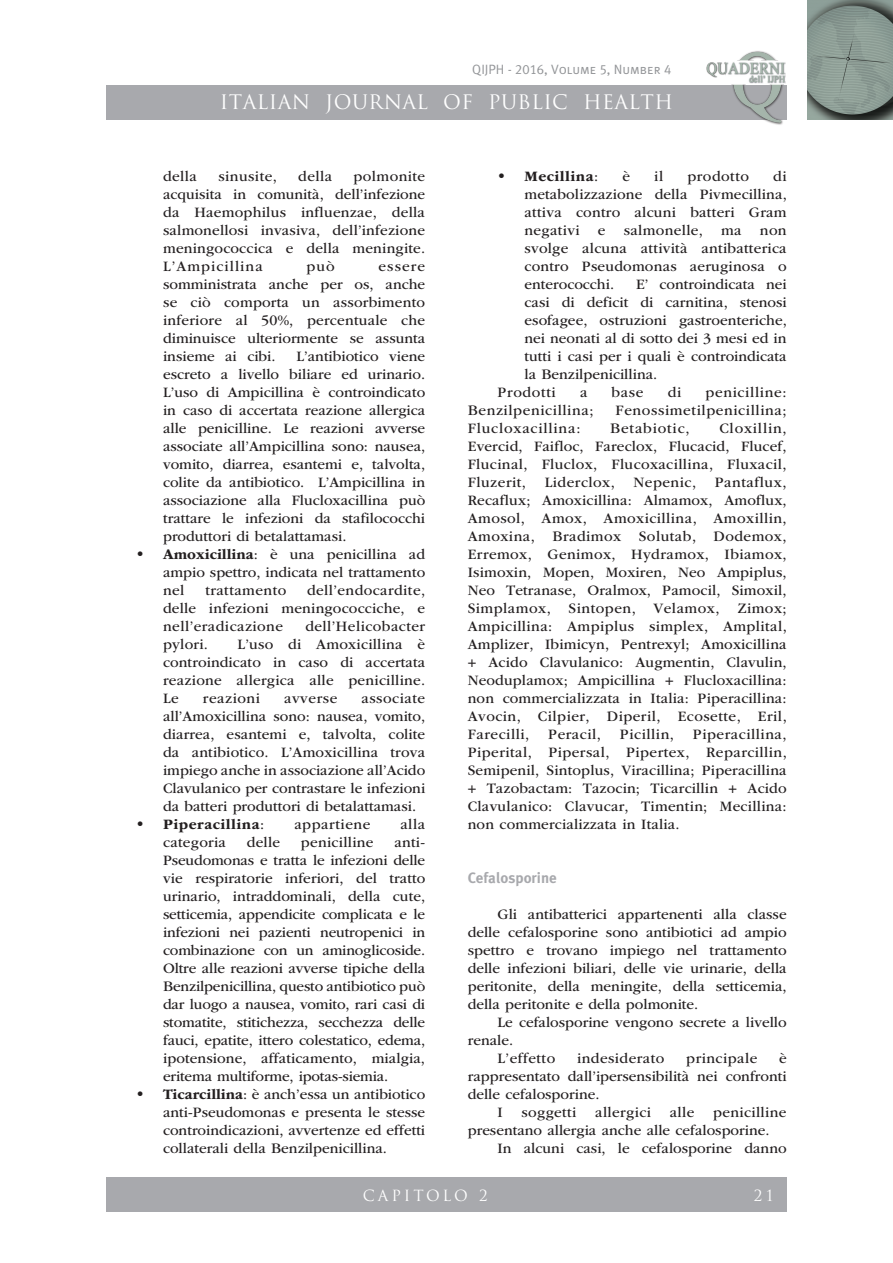
<style>
.page{position:relative;width:893px;height:1263px;background:#fff}
.page>*{position:absolute;margin:0;border:0;box-sizing:border-box;transform-origin:0 0}
.t1{font:19.5px "Trajan Pro";letter-spacing:.02em;color:#fff}
.t2{font:15px/18px "ITC Garamond Std";letter-spacing:.005em;color:#231f20;text-align:justify}
.t3{font:15px "ITC Garamond Std";letter-spacing:.03em;color:#231f20}
.t4{font:15px "ITC Garamond Std";letter-spacing:.035em;color:#231f20}
.t5{font:15px "ITC Garamond Std";letter-spacing:.04em;color:#231f20}
.t6{font:15px "ITC Garamond Std";letter-spacing:.055em;color:#231f20}
.t7{font:700 15px "ITC Garamond Std";letter-spacing:.035em;color:#231f20}
.t8{font:15px "ITC Garamond Std";letter-spacing:.045em;color:#231f20}
.t9{font:700 15px "Meta Plus";color:#a8a9ad}
.t10{font:15px "Trajan Pro";letter-spacing:.19em;color:#fff}
.t11{font:13.5px "Meta Plus Normal Caps";color:#939598}
.s1{font-weight:400}
.s2{font-weight:700}
</style>
<div class="page">
<img style="left:808px;top:0;width:85px;height:119px">
<div style="left:106px;top:85px;width:681px;height:34px;background:#a8a9ad"></div>
<img style="left:701px;top:51px;width:86px;height:74px">
<div style="left:742px;top:1178px;width:45px;height:34px;background:#a8a9ad"></div>
<div style="left:106px;top:1178px;width:638px;height:34px;background:#a8a9ad"></div>
<p class="t11" style="left:472px;top:62px;width:201px">QIJPH - 2016, Volume 5, Number 4</p>
<h1 class="t1" style="left:220px;top:90px;width:455px">ITALIAN JOURNAL OF PUBLIC HEALTH</h1>
<p class="t2" style="left:163px;top:167px;width:264px;text-indent:190px">polmonite acquisita in comunità, dell’infezione da Haemophilus influenzae, della salmonellosi invasiva, dell’infezione meningococcica e della meningite.<br>L’Ampicillina</p>
<p class="t2" style="left:163px;top:167px;width:35px">della</p>
<p class="t3" style="left:218px;top:168px;width:60px">sinusite,</p>
<p class="t2" style="left:298px;top:167px;width:35px">della</p>
<p class="t7" style="left:497px;top:167px;width:102px">• Mecillina<span class="s1">:</span></p>
<p class="t2" style="left:622px;top:167px;width:9px">è</p>
<p class="t2" style="left:654px;top:167px;width:10px">il</p>
<p class="t4" style="left:687px;top:168px;width:63px">prodotto</p>
<p class="t2" style="left:524px;top:167px;width:264px;text-indent:249px">di metabolizzazione della Pivmecillina, attiva contro alcuni batteri Gram negativi e salmonelle, ma non svolge alcuna attività antibatterica contro Pseudomonas aeruginosa o enterococchi.</p>
<p class="t2" style="left:307px;top:257px;width:30px">può</p>
<p class="t2" style="left:163px;top:257px;width:264px;text-indent:216px">essere somministrata anche per os, anche se ciò comporta un assorbimento inferiore al 50%, percentuale che diminuisce ulteriormente se assunta insieme ai cibi.</p>
<p class="t2" style="left:636px;top:275px;width:152px">E’ controindicata nei</p>
<p class="t2" style="left:524px;top:293px;width:264px">casi di deficit di carnitina, stenosi</p>
<p class="t2" style="left:524px;top:311px;width:264px">esofagee, ostruzioni gastroenteriche,</p>
<p class="t2" style="left:524px;top:329px;width:264px">nei neonati al di sotto dei 3 mesi ed in</p>
<p class="t2" style="left:524px;top:347px;width:264px">tutti i casi per i quali è controindicata</p>
<p class="t2" style="left:524px;top:365px;width:134px">la Benzilpenicillina.</p>
<p class="t8" style="left:497px;top:384px;width:60px">Prodotti</p>
<p class="t2" style="left:580px;top:383px;width:9px">a</p>
<p class="t2" style="left:612px;top:383px;width:34px">base</p>
<p class="t2" style="left:668px;top:383px;width:15px">di</p>
<p class="t8" style="left:705px;top:384px;width:83px">penicilline:</p>
<p class="t5" style="left:468px;top:402px;width:127px">Benzilpenicillina;</p>
<p class="t5" style="left:616px;top:402px;width:173px">Fenossimetilpenicillina;</p>
<p class="t6" style="left:468px;top:420px;width:114px">Flucloxacillina:</p>
<p class="t6" style="left:610px;top:420px;width:81px">Betabiotic,</p>
<p class="t2" style="left:163px;top:347px;width:264px;text-indent:133px">L’antibiotico viene escreto a livello biliare ed urinario.<br>L’uso di Ampicillina è controindicato in caso di accertata reazione allergica alle penicilline. Le reazioni avverse associate all’Ampicillina sono: nausea, vomito, diarrea, esantemi e, talvolta, colite da antibiotico. L’Ampicillina in associazione alla Flucloxacillina può trattare le infezioni da stafilococchi produttori di betalattamasi.</p>
<p class="t2" style="left:163px;top:545px;width:264px;text-indent:-27px"><span class="s2">• Amoxicillina</span>: è una penicillina ad ampio spettro, indicata nel trattamento nel</p>
<p class="t2" style="left:468px;top:419px;width:321px;text-indent:252px">Cloxillin, Evercid, Faifloc, Fareclox, Flucacid, Flucef, Flucinal, Fluclox, Flucoxacillina, Fluxacil, Fluzerit, Liderclox, Nepenic, Pantaflux, Recaflux; Amoxicillina: Almamox, Amoflux, Amosol, Amox, Amoxicillina, Amoxillin, Amoxina, Bradimox Solutab, Dodemox, Erremox, Genimox, Hydramox, Ibiamox, Isimoxin, Mopen, Moxiren, Neo Ampiplus, Neo Tetranase, Oralmox, Pamocil, Simoxil, Simplamox, Sintopen, Velamox, Zimox; Ampicillina: Ampiplus simplex, Amplital, Amplizer, Ibimicyn, Pentrexyl; Amoxicillina + Acido Clavulanico: Augmentin, Clavulin, Neoduplamox; Ampicillina + Flucloxacillina: non commercializzata in Italia: Piperacillina:<br>Avocin, Cilpier, Diperil, Ecosette, Eril, Farecilli,</p>
<p class="t2" style="left:163px;top:581px;width:264px;text-indent:144px">dell’endocardite, delle infezioni meningococciche, e nell’eradicazione</p>
<p class="t3" style="left:205px;top:582px;width:82px">trattamento</p>
<p class="t3" style="left:305px;top:618px;width:121px">dell’Helicobacter</p>
<p class="t2" style="left:163px;top:635px;width:46px">pylori.</p>
<p class="t2" style="left:163px;top:635px;width:264px;text-indent:74px">L’uso di Amoxicillina è controindicato in caso di accertata reazione allergica alle penicilline.<br>Le</p>
<p class="t2" style="left:163px;top:689px;width:264px;text-indent:198px">associate all’Amoxicillina sono: nausea, vomito, diarrea, esantemi e, talvolta, colite da antibiotico. L’Amoxicillina trova impiego anche in associazione all’Acido Clavulanico per contrastare le infezioni da batteri produttori di betalattamasi.</p>
<p class="t7" style="left:136px;top:815px;width:130px">• Piperacillina<span class="s1">:</span></p>
<p class="t4" style="left:294px;top:816px;width:78px">appartiene</p>
<p class="t2" style="left:400px;top:815px;width:26px">alla</p>
<p class="t2" style="left:163px;top:833px;width:64px">categoria</p>
<p class="t2" style="left:247px;top:833px;width:35px">delle</p>
<p class="t2" style="left:301px;top:833px;width:74px">penicilline</p>
<p class="t4" style="left:203px;top:690px;width:59px">reazioni</p>
<p class="t4" style="left:284px;top:690px;width:55px">avverse</p>
<p class="t2" style="left:468px;top:725px;width:321px;text-indent:225px">Piperacillina, Piperital, Pipersal, Pipertex, Reparcillin, Semipenil, Sintoplus, Viracillina; Piperacillina + Tazobactam: Tazocin; Ticarcillin + Acido Clavulanico: Clavucar, Timentin; Mecillina: non commercializzata in Italia.</p>
<p class="t4" style="left:548px;top:726px;width:54px">Peracil,</p>
<p class="t4" style="left:620px;top:726px;width:56px">Picillin,</p>
<p class="t2" style="left:163px;top:833px;width:264px;text-indent:231px">anti-Pseudomonas e tratta le infezioni delle vie respiratorie inferiori, del tratto urinario, intraddominali, della cute, setticemia, appendicite complicata e le infezioni nei pazienti neutropenici in combinazione con un aminoglicoside.<br>Oltre alle reazioni avverse tipiche della Benzilpenicillina, questo antibiotico può dar luogo a nausea, vomito, rari casi di stomatite, stitichezza, secchezza delle fauci, epatite, ittero colestatico, edema, ipotensione, affaticamento, mialgia, eritema multiforme, ipotas-siemia.</p>
<p class="t2" style="left:163px;top:1085px;width:264px;text-indent:-27px"><span class="s2">• Ticarcillina</span>: è anch’essa un antibiotico anti-Pseudomonas e presenta le stesse controindicazioni, avvertenze ed effetti collaterali della Benzilpenicillina.</p>
<p class="t9" style="left:468px;top:869px;width:91px">Cefalosporine</p>
<p class="t2" style="left:468px;top:905px;width:321px;text-indent:30px">Gli antibatterici appartenenti alla classe delle cefalosporine sono antibiotici ad ampio spettro e trovano impiego nel trattamento delle infezioni biliari, delle vie urinarie, della peritonite, della meningite, della setticemia, della peritonite e della polmonite.</p>
<p class="t2" style="left:497px;top:1013px;width:291px">Le cefalosporine vengono secrete a livello</p>
<p class="t2" style="left:468px;top:1031px;width:47px">renale.</p>
<p class="t3" style="left:497px;top:1050px;width:59px">L’effetto</p>
<p class="t3" style="left:577px;top:1050px;width:89px">indesiderato</p>
<p class="t3" style="left:686px;top:1050px;width:73px">principale</p>
<p class="t2" style="left:468px;top:1049px;width:321px;text-indent:311px">è rappresentato dall’ipersensibilità nei confronti delle cefalosporine.</p>
<p class="t2" style="left:468px;top:1103px;width:320px;text-indent:30px">I soggetti allergici alle penicilline presentano allergia anche alle cefalosporine.</p>
<p class="t2" style="left:497px;top:1139px;width:291px">In alcuni casi, le cefalosporine danno</p>
<p class="t10" style="left:363px;top:1185px;width:126px">CAPITOLO 2</p>
<p class="t10" style="left:754px;top:1185px;width:22px">21</p>
</div>
